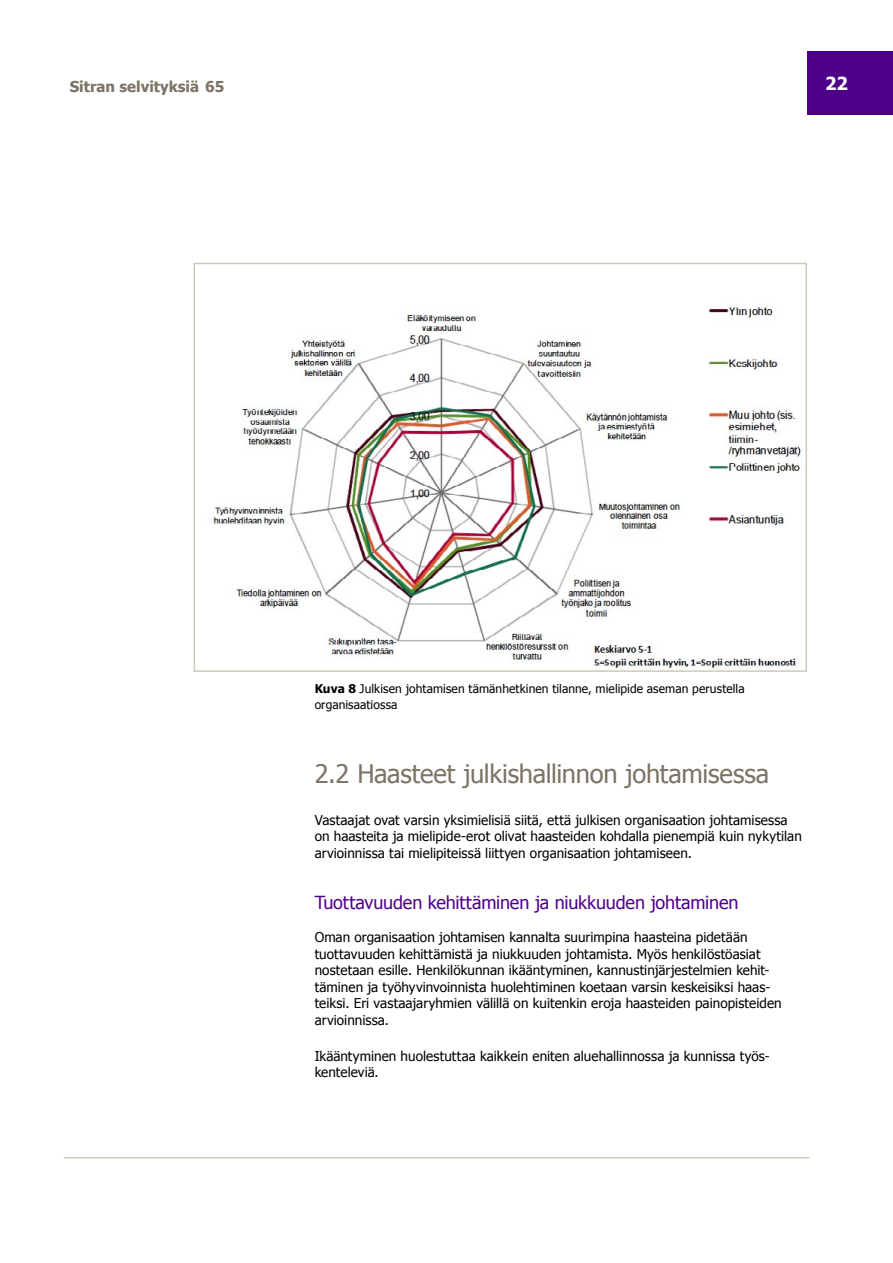
<style>
.page{position:relative;width:893px;height:1263px;background:#fff}
.page>*{position:absolute;margin:0;border:0;box-sizing:border-box;transform-origin:0 0}
.t1{font:25.5px "Tahoma";letter-spacing:-.01em;color:#7d7366}
.t2{font:18px "Tahoma";letter-spacing:-.01em;color:#4f008a}
.t3{font:700 18px "Tahoma";color:#fff}
.t4{font:700 15px "Tahoma";color:#7d7366}
.t5{font:13.5px/16.5px "Tahoma";letter-spacing:.005em;color:#000}
.t6{font:12px/16.5px "Tahoma";letter-spacing:.01em;color:#000}
.s1{font-weight:700}
</style>
<div class="page">
<img style="left:212px;top:306px;width:591px;height:363px">
<div style="left:194px;top:263px;width:613px;height:409px;border:2px solid #d1c9bd"></div>
<div style="left:808px;top:51px;width:85px;height:64px;background:#4f008a"></div>
<hr style="left:64px;top:1157px;width:746px;height:1px;background:#d1c9bd">
<p class="t4" style="left:70px;top:76px;width:156px">Sitran selvityksiä 65</p>
<h2 class="t3" style="left:825px;top:71px;width:24px">22</h2>
<p class="t6" style="left:315px;top:680px;width:432px"><span class="s1">Kuva 8</span> Julkisen johtamisen tämänhetkinen tilanne, mielipide aseman perustella organisaatiossa</p>
<h1 class="t1" style="left:315px;top:756px;width:456px">2.2 Haasteet julkishallinnon johtamisessa</h1>
<p class="t5" style="left:315px;top:811px;width:489px">Vastaajat ovat varsin yksimielisiä siitä, että julkisen organisaation johtamisessa on haasteita ja mielipide-erot olivat haasteiden kohdalla pienempiä kuin nykytilan arvioinnissa tai mielipiteissä liittyen organisaation johtamiseen.</p>
<h2 class="t2" style="left:315px;top:890px;width:425px">Tuottavuuden kehittäminen ja niukkuuden johtaminen</h2>
<p class="t5" style="left:315px;top:928px;width:469px">Oman organisaation johtamisen kannalta suurimpina haasteina pidetään tuottavuuden kehittämistä ja niukkuuden johtamista. Myös henkilöstöasiat nostetaan esille. Henkilökunnan ikääntyminen, kannustinjärjestelmien kehit&shy;täminen ja työhyvinvoinnista huolehtiminen koetaan varsin keskeisiksi haas&shy;teiksi. Eri vastaajaryhmien välillä on kuitenkin eroja haasteiden painopisteiden arvioinnissa.</p>
<p class="t5" style="left:315px;top:1047px;width:457px">Ikääntyminen huolestuttaa kaikkein eniten aluehallinnossa ja kunnissa työs&shy;kenteleviä.</p>
</div>
